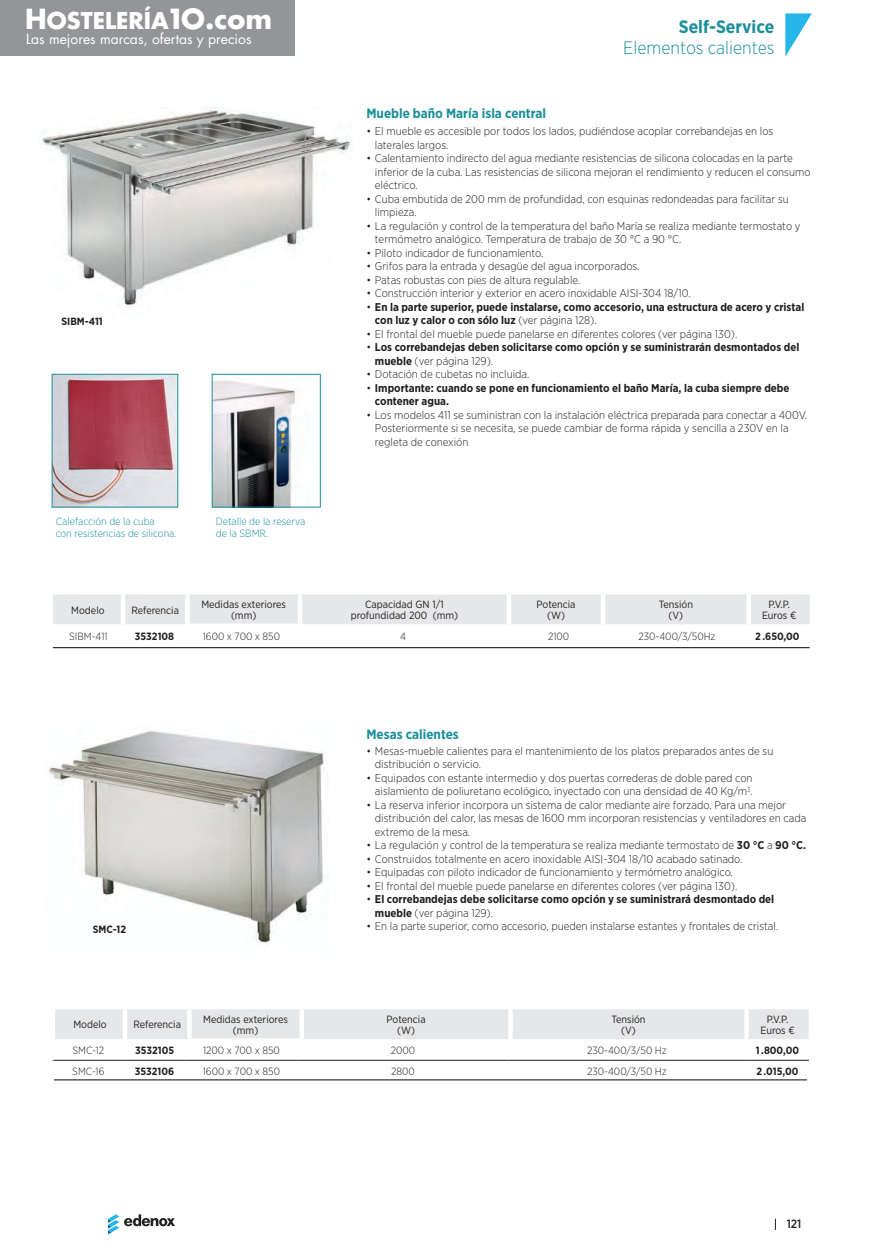
<style>
.page{position:relative;width:888px;height:1258px;background:#fff}
.page>*{position:absolute;margin:0;border:0;box-sizing:border-box;transform-origin:0 0}
.t1{font:700 22.5px "Futura Std";color:#fff}
.t2{font:300 18px "Gotham Narrow";color:#1a8f9b}
.t3{font:700 18px "Gotham Narrow";color:#1a8f9b}
.t4{font:13.8px "Futura Std";color:#fff}
.t5{font:700 13.5px "Gotham Narrow";color:#1a8f9b}
.t6{font:500 12px "Gotham Narrow";color:#231f20}
.t7{font:300 11.25px/13.5px "Gotham Narrow";color:#231f20}
.t8{font:700 11.25px/13.5px "Gotham Narrow";color:#231f20}
.t9{font:10.5px/10.5px "Gotham Narrow";color:#231f20;text-align:center}
.t10{font:300 10.5px "Gotham Narrow";color:#231f20}
.t11{font:300 10.5px/12px "Gotham Narrow";color:#1a8f9b}
.t12{font:700 10.5px "Gotham Narrow";color:#231f20}
.s1{font-size:27px}
.s2{font-weight:300}
.s3{font-weight:700}
</style>
<div class="page">
<svg style="left:108px;top:1214px;width:67px;height:20px"></svg>
<svg style="left:785px;top:13px;width:27px;height:44px"></svg>
<img style="left:42px;top:107px;width:310px;height:201px">
<img style="left:214px;top:380px;width:81px;height:125px">
<div style="left:212px;top:374px;width:108px;height:133px;border:1px solid #1a8f9b"></div>
<hr style="left:53px;top:647px;width:757px;height:1px;background:#231f20">
<div style="left:53px;top:594px;width:757px;height:30px;background:#e6e7e9"></div>
<hr style="left:121px;top:594px;width:4px;height:30px;background:#fff">
<div style="left:185px;top:594px;width:5px;height:29px;background:#fff"></div>
<hr style="left:185px;top:623px;width:117px;height:2px;background:#fff">
<hr style="left:298px;top:594px;width:4px;height:29px;background:#fff">
<hr style="left:507px;top:594px;width:4px;height:30px;background:#fff">
<hr style="left:601px;top:594px;width:4px;height:30px;background:#fff">
<div style="left:746px;top:594px;width:5px;height:30px;background:#fff"></div>
<img style="left:54px;top:376px;width:122px;height:129px">
<img style="left:49px;top:731px;width:276px;height:214px">
<hr style="left:53px;top:1060px;width:71px;height:1px;background:#231f20">
<hr style="left:124px;top:1060px;width:61px;height:1px;background:#231f20">
<hr style="left:185px;top:1060px;width:113px;height:1px;background:#231f20">
<hr style="left:298px;top:1060px;width:211px;height:1px;background:#231f20">
<hr style="left:509px;top:1060px;width:100px;height:1px;background:#231f20">
<hr style="left:609px;top:1060px;width:39px;height:1px;background:#231f20">
<hr style="left:648px;top:1060px;width:97px;height:1px;background:#231f20">
<hr style="left:745px;top:1060px;width:64px;height:1px;background:#231f20">
<hr style="left:54px;top:1079px;width:753px;height:1px;background:#231f20">
<div style="left:55px;top:1009px;width:754px;height:30px;background:#e6e7e9"></div>
<hr style="left:123px;top:1009px;width:4px;height:30px;background:#fff">
<div style="left:187px;top:1009px;width:5px;height:29px;background:#fff"></div>
<hr style="left:187px;top:1038px;width:117px;height:2px;background:#fff">
<hr style="left:300px;top:1009px;width:4px;height:29px;background:#fff">
<div style="left:508px;top:1009px;width:5px;height:30px;background:#fff"></div>
<div style="left:744px;top:1009px;width:5px;height:30px;background:#fff"></div>
<div style="left:1px;top:0;width:294px;height:55px;background:#939598"></div>
<h1 class="t1" style="left:25px;top:8px;width:248px"><span class="s1">H</span>OSTELERÍA<span class="s1">1O.com</span></h1>
<p class="t4" style="left:26px;top:32px;width:227px">Las mejores marcas, ofertas y precios</p>
<p class="t12" style="left:61px;top:315px;width:43px">SIBM-411</p>
<p class="t11" style="left:56px;top:515px;width:122px">Calefacción de la cuba<br>con resistencias de silicona.</p>
<p class="t11" style="left:216px;top:515px;width:91px">Detalle de la reserva de la SBMR.</p>
<p class="t5" style="left:366px;top:105px;width:181px">Mueble baño María isla central</p>
<h2 class="t3" style="left:679px;top:15px;width:97px">Self-Service</h2>
<h2 class="t2" style="left:623px;top:37px;width:153px">Elementos calientes</h2>
<p class="t7" style="left:375px;top:124px;width:400px;text-indent:-9px">• El mueble es accesible por todos los lados, pudiéndose acoplar correbandejas en los laterales largos.</p>
<p class="t7" style="left:375px;top:151px;width:437px;text-indent:-9px">• Calentamiento indirecto del agua mediante resistencias de silicona colocadas en la parte inferior de la cuba. Las resistencias de silicona mejoran el rendimiento y reducen el consumo eléctrico.</p>
<p class="t7" style="left:375px;top:192px;width:415px;text-indent:-9px">• Cuba embutida de 200 mm de profundidad, con esquinas redondeadas para facilitar su limpieza.</p>
<p class="t7" style="left:375px;top:219px;width:427px;text-indent:-9px">• La regulación y control de la temperatura del baño María se realiza mediante termostato y termómetro analógico. Temperatura de trabajo de 30 °C a 90 °C.</p>
<p class="t7" style="left:366px;top:246px;width:179px">• Piloto indicador de funcionamiento.</p>
<p class="t7" style="left:366px;top:259px;width:275px">• Grifos para la entrada y desagüe del agua incorporados.</p>
<p class="t7" style="left:366px;top:273px;width:215px">• Patas robustas con pies de altura regulable.</p>
<p class="t7" style="left:366px;top:286px;width:326px">• Construcción interior y exterior en acero inoxidable AISI-304 18/10.</p>
<p class="t8" style="left:375px;top:300px;width:431px;text-indent:-9px"><span class="s2">•</span> En la parte superior, puede instalarse, como accesorio, una estructura de acero y cristal con luz y calor o con sólo luz <span class="s2">(ver página 128).</span></p>
<p class="t7" style="left:366px;top:327px;width:372px">• El frontal del mueble puede panelarse en diferentes colores (ver página 130).</p>
<p class="t8" style="left:375px;top:340px;width:426px;text-indent:-9px"><span class="s2">•</span> Los correbandejas deben solicitarse como opción y se suministrarán desmontados del mueble <span class="s2">(ver página 129).</span></p>
<p class="t7" style="left:366px;top:367px;width:164px">• Dotación de cubetas no incluida.</p>
<p class="t8" style="left:375px;top:381px;width:416px;text-indent:-9px"><span class="s2">•</span> Importante: cuando se pone en funcionamiento el baño María, la cuba siempre debe contener agua.</p>
<p class="t7" style="left:375px;top:408px;width:434px;text-indent:-9px">• Los modelos 411 se suministran con la instalación eléctrica preparada para conectar a 400V.<br>Posteriormente si se necesita, se puede cambiar de forma rápida y sencilla a 230V en la regleta de conexión</p>
<p class="t9" style="left:71px;top:604px;width:35px">Modelo</p>
<p class="t9" style="left:131px;top:604px;width:49px">Referencia</p>
<p class="t9" style="left:201px;top:599px;width:86px">Medidas exteriores (mm)</p>
<p class="t9" style="left:351px;top:599px;width:109px">Capacidad GN 1/1 profundidad 200 (mm)</p>
<p class="t9" style="left:536px;top:599px;width:41px">Potencia (W)</p>
<p class="t9" style="left:659px;top:599px;width:36px">Tensión (V)</p>
<p class="t9" style="left:762px;top:599px;width:36px">P.V.P.<br>Euros €</p>
<p class="t10" style="left:69px;top:630px;width:40px">SIBM-411</p>
<p class="t12" style="left:135px;top:629px;width:41px">3532108</p>
<p class="t10" style="left:203px;top:630px;width:79px">1600 x 700 x 850</p>
<p class="t10" style="left:400px;top:630px;width:7px">4</p>
<p class="t10" style="left:548px;top:630px;width:23px">2100</p>
<p class="t10" style="left:638px;top:630px;width:79px">230-400/3/50Hz</p>
<p class="t12" style="left:755px;top:629px;width:46px">2 .650,00</p>
<p class="t12" style="left:93px;top:922px;width:35px">SMC-12</p>
<p class="t5" style="left:366px;top:725px;width:94px">Mesas calientes</p>
<p class="t7" style="left:375px;top:744px;width:400px;text-indent:-9px">• Mesas-mueble calientes para el mantenimiento de los platos preparados antes de su distribución o servicio.</p>
<p class="t7" style="left:366px;top:771px;width:388px;text-align:right">• Equipados con estante intermedio y dos puertas correderas de doble pared con aislamiento de poliuretano ecológico, inyectado con una densidad de 40 Kg/m<sup>3</sup>.</p>
<p class="t7" style="left:375px;top:798px;width:433px;text-indent:-9px">• La reserva inferior incorpora un sistema de calor mediante aire forzado. Para una mejor distribución del calor, las mesas de 1600 mm incorporan resistencias y ventiladores en cada extremo de la mesa.</p>
<p class="t7" style="left:366px;top:838px;width:441px">• La regulación y control de la temperatura se realiza mediante termostato de <span class="s3">30 °C</span> a <span class="s3">90 °C.</span></p>
<p class="t7" style="left:366px;top:852px;width:378px">• Construidos totalmente en acero inoxidable AISI-304 18/10 acabado satinado.</p>
<p class="t7" style="left:366px;top:865px;width:368px">• Equipadas con piloto indicador de funcionamiento y termómetro analógico.</p>
<p class="t7" style="left:366px;top:879px;width:372px">• El frontal del mueble puede panelarse en diferentes colores (ver página 130).</p>
<p class="t8" style="left:375px;top:892px;width:401px;text-indent:-9px"><span class="s2">•</span> El correbandejas debe solicitarse como opción y se suministrará desmontado del mueble <span class="s2">(ver página 129).</span></p>
<p class="t7" style="left:366px;top:919px;width:413px">• En la parte superior, como accesorio, pueden instalarse estantes y frontales de cristal.</p>
<p class="t9" style="left:73px;top:1019px;width:35px">Modelo</p>
<p class="t9" style="left:133px;top:1019px;width:49px">Referencia</p>
<p class="t9" style="left:203px;top:1014px;width:86px">Medidas exteriores (mm)</p>
<p class="t9" style="left:387px;top:1014px;width:41px">Potencia (W)</p>
<p class="t9" style="left:611px;top:1014px;width:36px">Tensión (V)</p>
<p class="t9" style="left:760px;top:1014px;width:36px">P.V.P.<br>Euros €</p>
<p class="t10" style="left:73px;top:1044px;width:33px">SMC-12</p>
<p class="t12" style="left:135px;top:1044px;width:41px">3532105</p>
<p class="t10" style="left:203px;top:1044px;width:78px">1200 x 700 x 850</p>
<p class="t10" style="left:391px;top:1044px;width:26px">2000</p>
<p class="t10" style="left:587px;top:1044px;width:81px">230-400/3/50 Hz</p>
<p class="t12" style="left:756px;top:1044px;width:45px">1 .800,00</p>
<p class="t10" style="left:72px;top:1064px;width:34px">SMC-16</p>
<p class="t12" style="left:135px;top:1064px;width:41px">3532106</p>
<p class="t10" style="left:203px;top:1064px;width:79px">1600 x 700 x 850</p>
<p class="t10" style="left:391px;top:1064px;width:25px">2800</p>
<p class="t10" style="left:587px;top:1064px;width:81px">230-400/3/50 Hz</p>
<p class="t12" style="left:757px;top:1064px;width:43px">2 .015,00</p>
<p class="t6" style="left:787px;top:1216px;width:16px">121</p>
</div>
